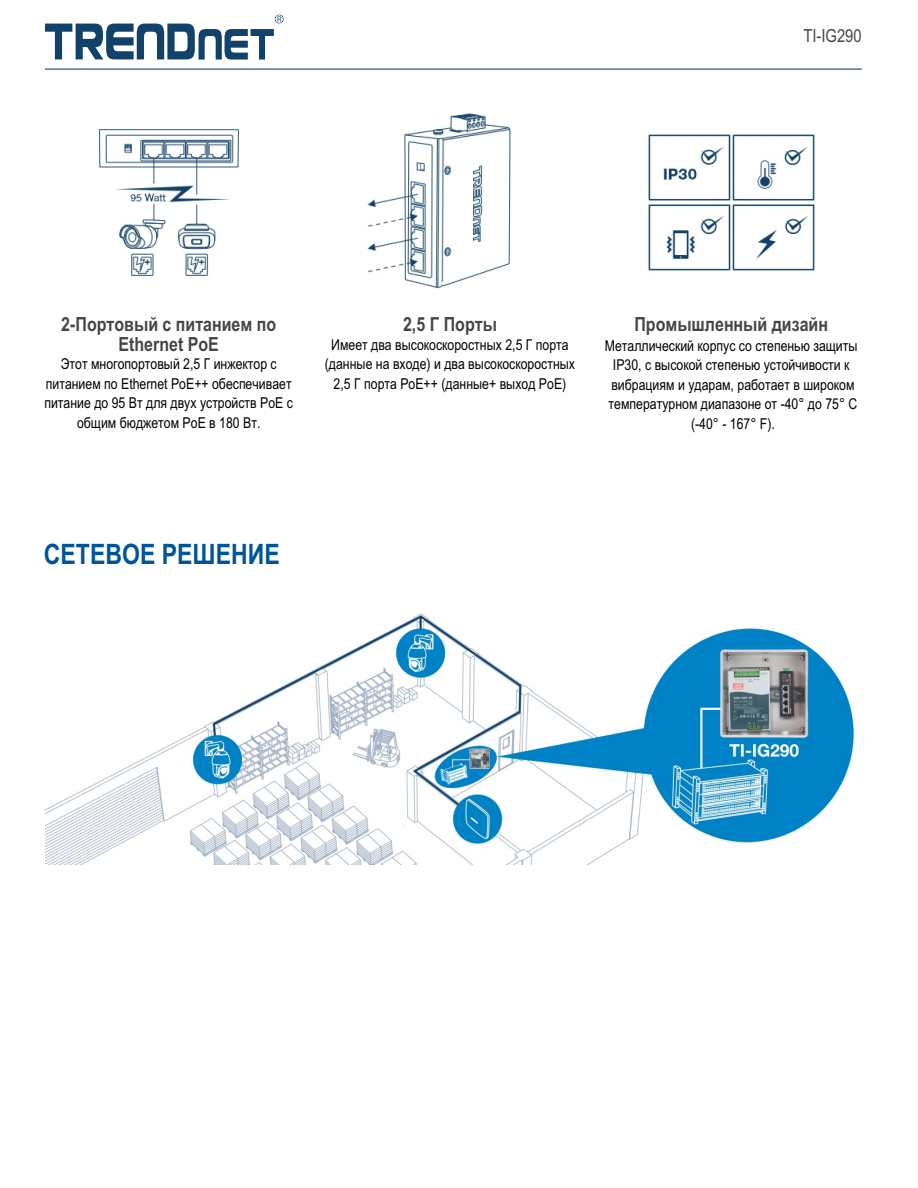
<style>
.page{position:relative;width:918px;height:1188px;background:#fff}
.page>*{position:absolute;margin:0;border:0;box-sizing:border-box;transform-origin:0 0}
.t1{font:700 28.2px "Arial Narrow";color:#005596}
.t2{font:700 19.5px/19.6px "Arial Narrow";color:#464646;text-align:center}
.t3{font:18px "Arial Narrow";color:#464646}
.t4{font:15px/19.5px "Arial Narrow";color:#000;text-align:center}
</style>
<div class="page">
<img style="left:98px;top:129px;width:142px;height:148px">
<img style="left:367px;top:113px;width:144px;height:176px">
<img style="left:648px;top:134px;width:167px;height:137px">
<img style="left:46px;top:613px;width:809px;height:252px">
<svg style="left:45px;top:15px;width:238px;height:45px"></svg>
<hr style="left:45px;top:68px;width:817px;height:2px;background:#32537e">
<p class="t3" style="left:803px;top:28px;width:60px">TI-IG290</p>
<h2 class="t2" style="left:61px;top:316px;width:216px">2-Портовый c питанием по<br>Ethernet PoE</h2>
<p class="t4" style="left:44px;top:356px;width:250px">Этот многопортовый 2,5 Г инжектор с питанием по Ethernet PoE++ обеспечивает питание до 95 Вт для двух устройств PoE с общим бюджетом PoE в 180 Вт.</p>
<h2 class="t2" style="left:403px;top:316px;width:95px">2,5 Г Порты</h2>
<p class="t4" style="left:325px;top:336px;width:252px">Имеет два высокоскоростных 2,5 Г порта (данные на входе) и два высокоскоростных<br>2,5 Г порта PoE++ (данные+ выход PoE)</p>
<h2 class="t2" style="left:634px;top:316px;width:195px">Промышленный дизайн</h2>
<p class="t4" style="left:605px;top:337px;width:254px">Металлический корпус со степенью защиты IP30, с высокой степенью устойчивости к вибрациям и ударам, работает в широком температурном диапазоне от -40° до 75° C (-40° - 167° F).</p>
<h1 class="t1" style="left:44px;top:543px;width:237px">СЕТЕВОЕ РЕШЕНИЕ</h1>
</div>
